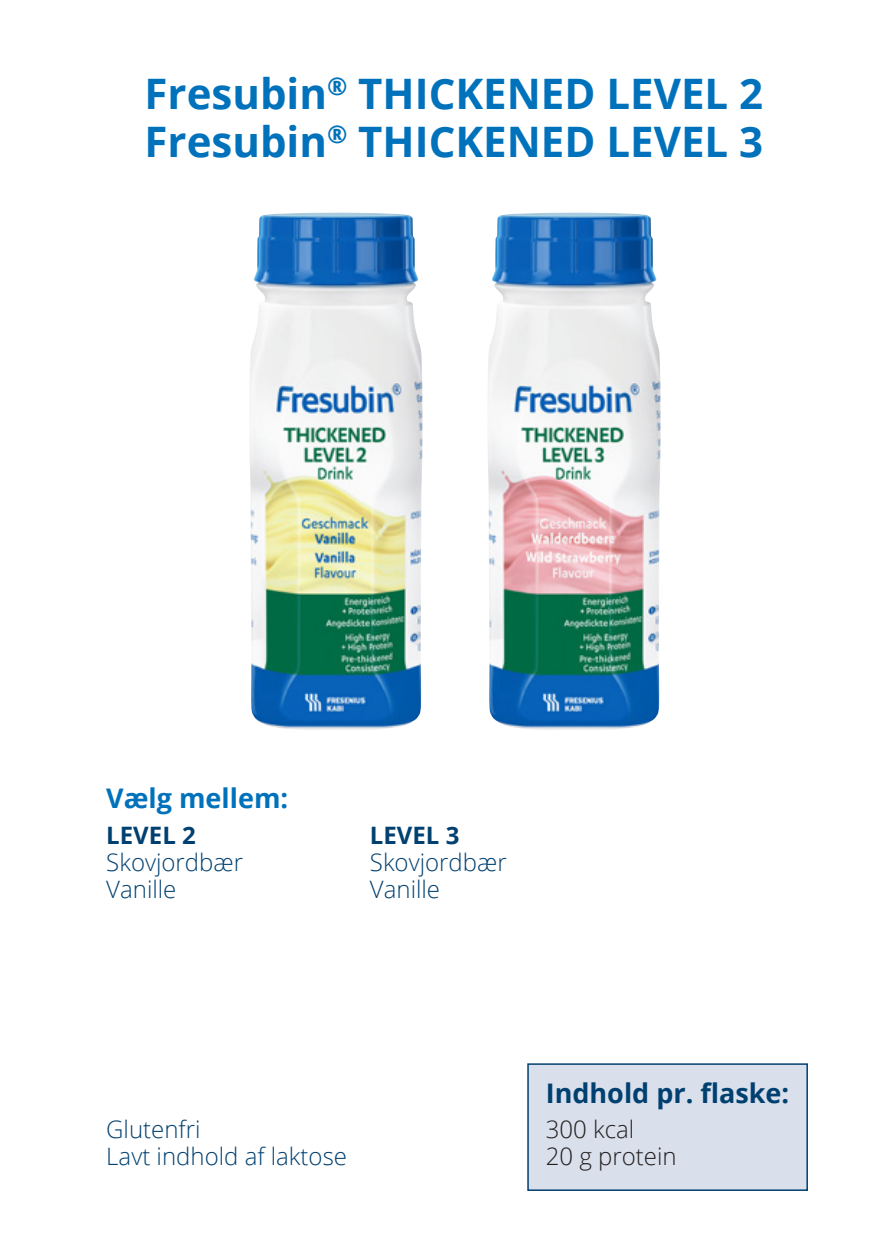
<style>
.page{position:relative;width:893px;height:1259px;background:#fff}
.page>*{position:absolute;margin:0;border:0;box-sizing:border-box;transform-origin:0 0}
.t1{font:700 42px/48px "Open Sans";color:#0071bb}
.t2{font:700 27px "Open Sans";color:#004070}
.t3{font:700 27px "Open Sans";color:#0071bb}
.t4{font:300 24px/27px "Open Sans";color:#004070}
.t5{font:300 24px/27px "Open Sans";color:#231f20}
.t6{font:700 24px "Open Sans";color:#004070}
</style>
<div class="page">
<img style="left:488px;top:213px;width:173px;height:516px">
<img style="left:250px;top:213px;width:172px;height:516px">
<div style="left:528px;top:1064px;width:279px;height:126px;background:#d9dfeb"></div>
<div style="left:527px;top:1063px;width:281px;height:128px;border:2px solid #004070"></div>
<h1 class="t1" style="left:145px;top:68px;width:620px">Fresubin<sup>®</sup> THICKENED LEVEL 2<br>Fresubin<sup>®</sup> THICKENED LEVEL 3</h1>
<p class="t3" style="left:106px;top:778px;width:183px">Vælg mellem:</p>
<p class="t6" style="left:106px;top:818px;width:91px">LEVEL 2</p>
<p class="t6" style="left:370px;top:818px;width:91px">LEVEL 3</p>
<p class="t4" style="left:106px;top:847px;width:138px">Skovjordbær</p>
<p class="t4" style="left:370px;top:847px;width:138px">Skovjordbær</p>
<p class="t4" style="left:106px;top:874px;width:72px">Vanille</p>
<p class="t4" style="left:370px;top:874px;width:72px">Vanille</p>
<p class="t4" style="left:106px;top:1115px;width:242px">Glutenfri<br>Lavt indhold af laktose</p>
<p class="t2" style="left:546px;top:1073px;width:245px">Indhold pr. flaske:</p>
<p class="t5" style="left:546px;top:1115px;width:132px">300 kcal<br>20 g protein</p>
</div>
